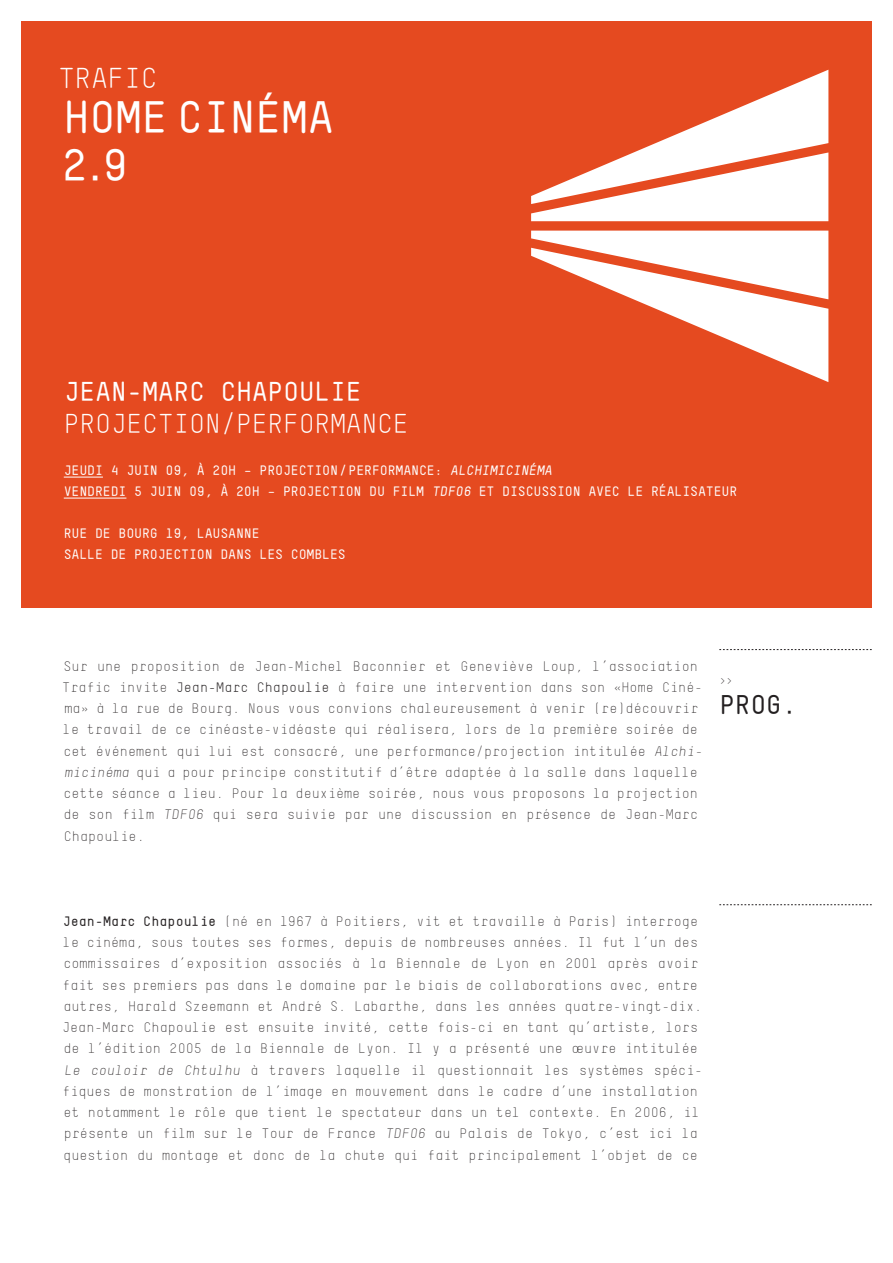
<style>
.page{position:relative;width:893px;height:1263px;background:#fff}
.page>*{position:absolute;margin:0;border:0;box-sizing:border-box;transform-origin:0 0}
.t1{font:700 45px/48px "TSTAR Mono Round";letter-spacing:-.02em;color:#fff}
.t2{font:28.5px "TSTAR Mono Round";letter-spacing:-.02em;color:#fff}
.t3{font:27px "TSTAR Mono Round";letter-spacing:-.02em;color:#fff}
.t4{font:700 27px "TSTAR Mono Round";letter-spacing:-.02em;color:#fff}
.t5{font:700 26.85px "TSTAR Mono Round";color:#231f20}
.t6{font:300 13.5px/21.3px "TSTAR Mono Round";color:#231f20}
.t7{font:700 13.5px/21px "TSTAR Mono Round";letter-spacing:-.02em;color:#fff}
.t8{font:300 11.25px "TSTAR Mono Round";color:#231f20}
.s1{font-weight:400}
.s2{font-weight:700}
</style>
<div class="page">
<svg style="left:719px;top:649px;width:153px;height:1px"></svg>
<svg style="left:719px;top:904px;width:153px;height:1px"></svg>
<div style="left:21px;top:21px;width:851px;height:587px;background:#e54a20"></div>
<svg style="left:531px;top:70px;width:297px;height:151px"></svg>
<svg style="left:531px;top:231px;width:297px;height:151px"></svg>
<hr style="left:64px;top:477px;width:39px;height:1px;background:#fff">
<hr style="left:64px;top:498px;width:62px;height:1px;background:#fff">
<h2 class="t2" style="left:58px;top:61px;width:101px">TRAFIC</h2>
<h1 class="t1" style="left:61px;top:93px;width:274px">HOME CINÉMA<br>2.9</h1>
<h3 class="t4" style="left:64px;top:375px;width:300px">JEAN-MARC CHAPOULIE</h3>
<h3 class="t3" style="left:64px;top:407px;width:347px">PROJECTION/PERFORMANCE</h3>
<p class="t7" style="left:64px;top:460px;width:675px">JEUDI 4 JUIN 09, À 20H – PROJECTION/PERFORMANCE: ALCHIMICINÉMA<br>VENDREDI 5 JUIN 09, À 20H – PROJECTION DU FILM TDF06 ET DISCUSSION AVEC LE RÉALISATEUR</p>
<p class="t7" style="left:64px;top:523px;width:284px">RUE DE BOURG 19, LAUSANNE<br>SALLE DE PROJECTION DANS LES COMBLES</p>
<p class="t6" style="left:62px;top:655px;width:644px">Sur une proposition de Jean-Michel Baconnier et Geneviève Loup, l’association Trafic invite <span class="s1">JEAN-MARC CHAPOULIE</span> à faire une intervention dans son «Home Ciné&shy;ma» à la rue de Bourg. Nous vous convions chaleureusement à venir (re)découvrir le travail de ce cinéaste-vidéaste qui réalisera, lors de la première soirée de cet événement qui lui est consacré, une performance/projection intitulée Alchi&shy;micinéma qui a pour principe constitutif d’être adaptée à la salle dans laquelle cette séance a lieu. Pour la deuxième soirée, nous vous proposons la projection de son film TDF06 qui sera suivie par une discussion en présence de Jean-Marc Chapoulie.</p>
<p class="t8" style="left:719px;top:673px;width:15px">&gt;&gt;</p>
<h3 class="t5" style="left:719px;top:688px;width:80px">PROG.</h3>
<p class="t6" style="left:62px;top:910px;width:642px"><span class="s2">JEAN-MARC CHAPOULIE</span> (né en 1967 à Poitiers, vit et travaille à Paris) interroge le cinéma, sous toutes ses formes, depuis de nombreuses années. Il fut l’un des commissaires d’exposition associés à la Biennale de Lyon en 2001 après avoir fait ses premiers pas dans le domaine par le biais de collaborations avec, entre autres, Harald Szeemann et André S. Labarthe, dans les années quatre-vingt-dix.<br>Jean-Marc Chapoulie est ensuite invité, cette fois-ci en tant qu’artiste, lors de l’édition 2005 de la Biennale de Lyon. Il y a présenté une oeuvre intitulée Le couloir de Chtulhu à travers laquelle il questionnait les systèmes spéci&shy;fiques de monstration de l’image en mouvement dans le cadre d’une installation et notamment le rôle que tient le spectateur dans un tel contexte. En 2006, il présente un film sur le Tour de France TDF06 au Palais de Tokyo, c’est ici la question du montage et donc de la chute qui fait principalement l’objet de ce</p>
</div>
